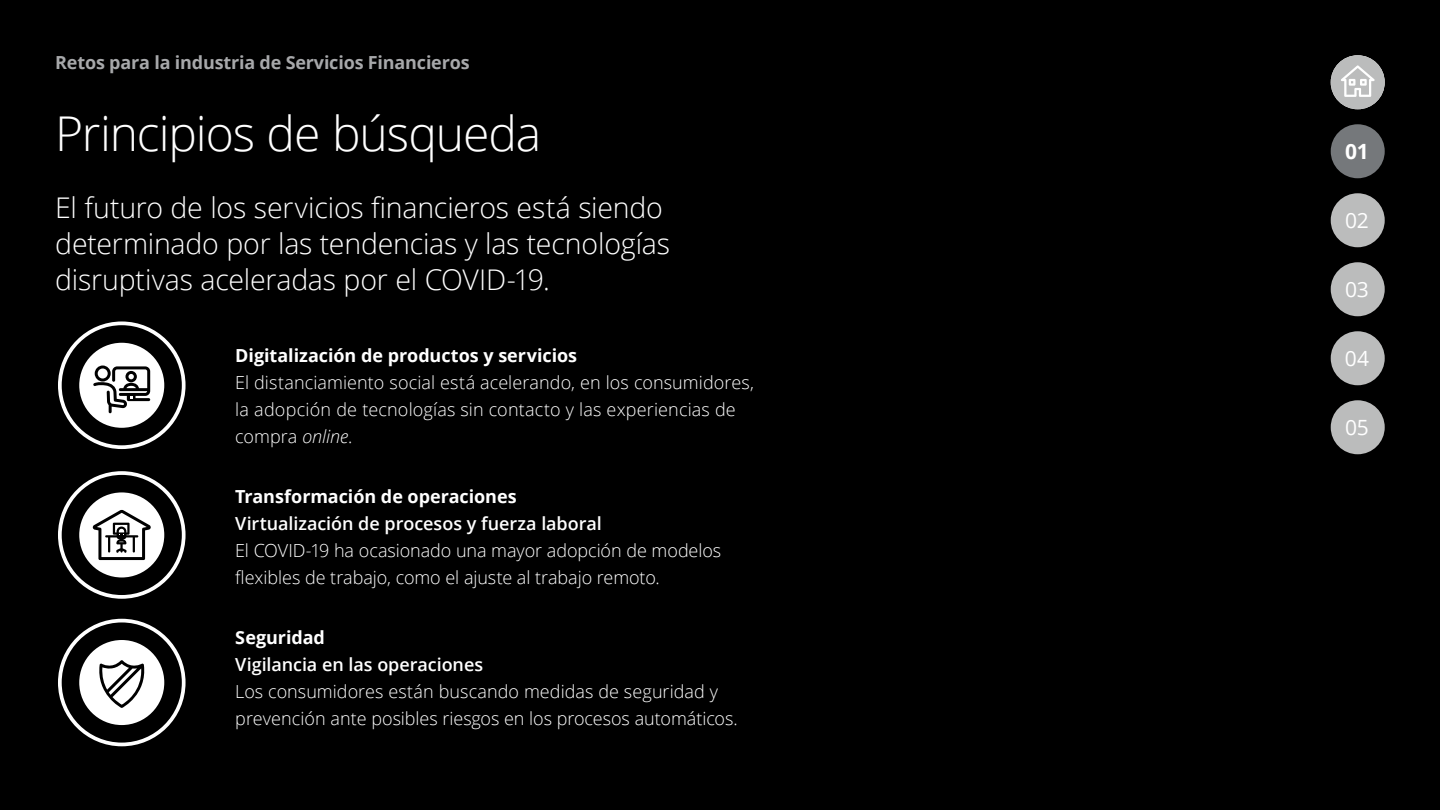
<style>
.page{position:relative;width:1440px;height:810px;background:#000}
.page>*{position:absolute;margin:0;border:0;box-sizing:border-box;transform-origin:0 0}
.t1{font:300 48px "Open Sans";letter-spacing:-.02em;color:#fff}
.t2{font:300 28.5px/36px "Open Sans";letter-spacing:-.005em;color:#fff}
.t3{font:21px "Open Sans";letter-spacing:-.015em;color:#fff}
.t4{font:700 21px "Open Sans";color:#fff}
.t5{font:300 18px/27px "Open Sans";color:#fff}
.t6{font:700 18px "Open Sans";letter-spacing:-.005em;color:#fff}
.t7{font:600 18px "Open Sans";letter-spacing:-.005em;color:#fff}
.t8{font:700 18px "Open Sans";letter-spacing:-.01em;color:#a7a8aa}
.s1{font-style:italic}
</style>
<div class="page">
<div style="left:1331px;top:124px;width:54px;height:54px;background:#75787b;border-radius:50%"></div>
<div style="left:1331px;top:400px;width:54px;height:54px;background:#bbbcbc;border-radius:50%"></div>
<div style="left:1331px;top:331px;width:54px;height:54px;background:#bbbcbc;border-radius:50%"></div>
<div style="left:1331px;top:262px;width:54px;height:54px;background:#bbbcbc;border-radius:50%"></div>
<svg style="left:1331px;top:55px;width:54px;height:54px"></svg>
<svg style="left:58px;top:321px;width:128px;height:128px"></svg>
<svg style="left:58px;top:471px;width:128px;height:128px"></svg>
<svg style="left:58px;top:619px;width:128px;height:127px"></svg>
<div style="left:1331px;top:193px;width:54px;height:54px;background:#bbbcbc;border-radius:50%"></div>
<p class="t8" style="left:55px;top:50px;width:416px">Retos para la industria de Servicios Financieros</p>
<h1 class="t1" style="left:55px;top:101px;width:487px">Principios de búsqueda</h1>
<h2 class="t2" style="left:55px;top:189px;width:616px">El futuro de los servicios financieros está siendo determinado por las tendencias y las tecnologías disruptivas aceleradas por el COVID-19.</h2>
<p class="t6" style="left:235px;top:342px;width:343px">Digitalización de productos y servicios</p>
<p class="t5" style="left:235px;top:368px;width:520px">El distanciamiento social está acelerando, en los consumidores, la adopción de tecnologías sin contacto y las experiencias de compra <span class="s1">online</span>.</p>
<p class="t6" style="left:235px;top:483px;width:283px">Transformación de operaciones</p>
<p class="t7" style="left:235px;top:511px;width:368px">Virtualización de procesos y fuerza laboral</p>
<p class="t5" style="left:235px;top:536px;width:488px">El COVID-19 ha ocasionado una mayor adopción de modelos flexibles de trabajo, como el ajuste al trabajo remoto.</p>
<p class="t6" style="left:235px;top:624px;width:91px">Seguridad</p>
<p class="t7" style="left:235px;top:652px;width:249px">Vigilancia en las operaciones</p>
<p class="t5" style="left:235px;top:677px;width:504px">Los consumidores están buscando medidas de seguridad y prevención ante posibles riesgos en los procesos automáticos.</p>
<p class="t4" style="left:1345px;top:137px;width:25px">01</p>
<p class="t3" style="left:1345px;top:206px;width:25px">02</p>
<p class="t3" style="left:1345px;top:275px;width:25px">03</p>
<p class="t3" style="left:1345px;top:344px;width:26px">04</p>
<p class="t3" style="left:1345px;top:413px;width:25px">05</p>
</div>
